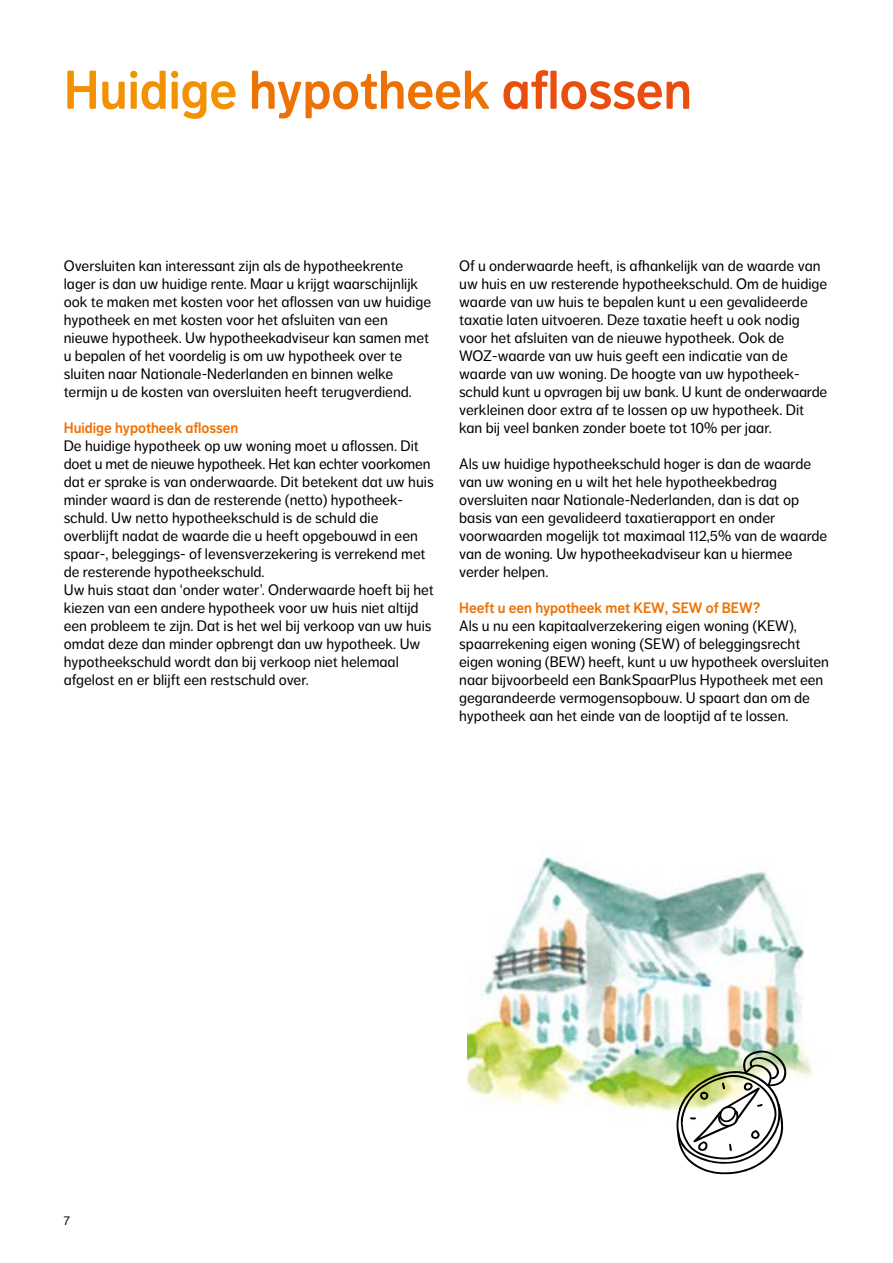
<style>
.page{position:relative;width:893px;height:1263px;background:#fff}
.page>*{position:absolute;margin:0;border:0;box-sizing:border-box;transform-origin:0 0}
.t1{font:54px "NN Dagny Display";color:#ee7203}
.t2{font:15px/18px "NN Dagny Text";color:#000}
.t3{font:15px "NN Dagny Display";color:#ee7203}
.t4{font:12.75px "NN Dagny Text";color:#000}
.s1{color:#f39200}
.s2{color:#e94e0f}
</style>
<div class="page">
<img style="left:467px;top:857px;width:345px;height:254px">
<img style="left:676px;top:1050px;width:110px;height:124px">
<h1 class="t1" style="left:64px;top:58px;width:630px"><span class="s1">Huidige</span> hypotheek <span class="s2">aflossen</span></h1>
<p class="t2" style="left:64px;top:257px;width:369px">Oversluiten kan interessant zijn als de hypotheekrente lager is dan uw huidige rente. Maar u krijgt waarschijnlijk ook te maken met kosten voor het aflossen van uw huidige hypotheek en met kosten voor het afsluiten van een nieuwe hypotheek. Uw hypotheekadviseur kan samen met u bepalen of het voordelig is om uw hypotheek over te sluiten naar Nationale-Nederlanden en binnen welke termijn u de kosten van oversluiten heeft terugverdiend.</p>
<p class="t3" style="left:64px;top:419px;width:176px">Huidige hypotheek aflossen</p>
<p class="t2" style="left:64px;top:437px;width:371px">De huidige hypotheek op uw woning moet u aflossen. Dit doet u met de nieuwe hypotheek. Het kan echter voorkomen dat er sprake is van onderwaarde. Dit betekent dat uw huis minder waard is dan de resterende (netto) hypotheek&shy;schuld. Uw netto hypotheekschuld is de schuld die overblijft nadat de waarde die u heeft opgebouwd in een spaar-, beleggings- of levensverzekering is verrekend met de resterende hypotheekschuld.<br>Uw huis staat dan ‘onder water’. Onderwaarde hoeft bij het kiezen van een andere hypotheek voor uw huis niet altijd een probleem te zijn. Dat is het wel bij verkoop van uw huis omdat deze dan minder opbrengt dan uw hypotheek. Uw hypotheekschuld wordt dan bij verkoop niet helemaal afgelost en er blijft een restschuld over.</p>
<p class="t2" style="left:459px;top:257px;width:370px">Of u onderwaarde heeft, is afhankelijk van de waarde van uw huis en uw resterende hypotheekschuld. Om de huidige waarde van uw huis te bepalen kunt u een gevalideerde taxatie laten uitvoeren. Deze taxatie heeft u ook nodig voor het afsluiten van de nieuwe hypotheek. Ook de WOZ-waarde van uw huis geeft een indicatie van de waarde van uw woning. De hoogte van uw hypotheek&shy;schuld kunt u opvragen bij uw bank. U kunt de onderwaarde verkleinen door extra af te lossen op uw hypotheek. Dit kan bij veel banken zonder boete tot 10% per jaar.</p>
<p class="t2" style="left:459px;top:455px;width:370px">Als uw huidige hypotheekschuld hoger is dan de waarde van uw woning en u wilt het hele hypotheekbedrag oversluiten naar Nationale-Nederlanden, dan is dat op basis van een gevalideerd taxatierapport en onder voorwaarden mogelijk tot maximaal 112,5% van de waarde van de woning. Uw hypotheekadviseur kan u hiermee verder helpen.</p>
<p class="t3" style="left:459px;top:599px;width:302px">Heeft u een hypotheek met KEW, SEW of BEW?</p>
<p class="t2" style="left:459px;top:617px;width:371px">Als u nu een kapitaalverzekering eigen woning (KEW), spaarrekening eigen woning (SEW) of beleggingsrecht eigen woning (BEW) heeft, kunt u uw hypotheek oversluiten naar bijvoorbeeld een BankSpaarPlus Hypotheek met een gegarandeerde vermogensopbouw. U spaart dan om de hypotheek aan het einde van de looptijd af te lossen.</p>
<p class="t4" style="left:64px;top:1213px;width:8px">7</p>
</div>
